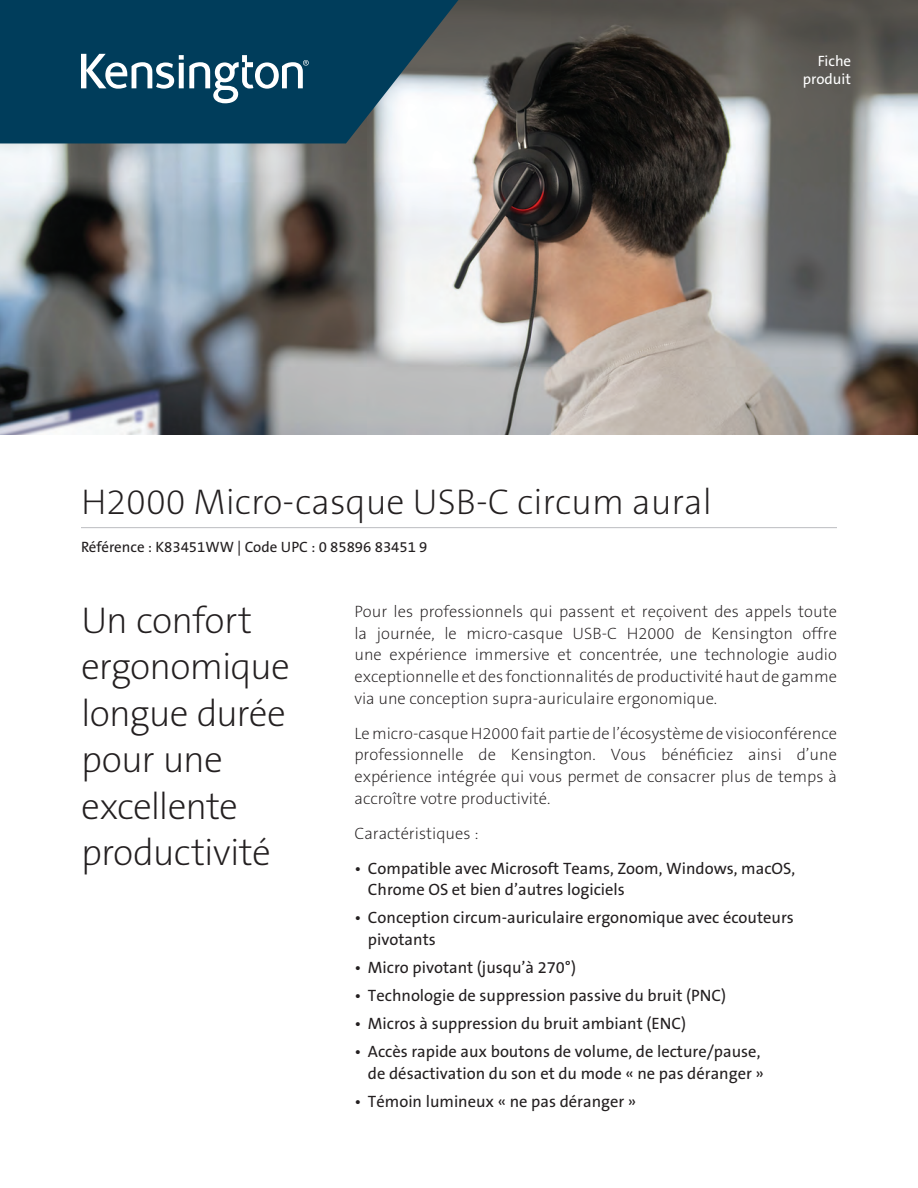
<style>
.page{position:relative;width:918px;height:1188px;background:#fff}
.page>*{position:absolute;margin:0;border:0;box-sizing:border-box;transform-origin:0 0}
.Product_Headline{font:37.5px/46.5px "The Sans KENSINGTON2 XL";letter-spacing:-.02em;color:#231f20}
.Product_Name{font:36px "The Sans KENSINGTON2 XL";color:#231f20}
.Body{font:16.5px/21.6px "The Sans KENSINGTON2 XL";color:#231f20;text-align:justify}
.Feature_Bullets{font:16.5px/21.6px "The Sans KENSINGTON5 Rg";color:#231f20}
.Part_No__UPC{font:15px "The Sans KENSINGTON5 Rg";color:#231f20}
.Filetype_Header{font:15px "The Sans KENSINGTON5 Rg";color:#fff}
</style>
<div class="page">
<img style="left:0;top:0;width:918px;height:434px">
<svg style="left:0;top:0;width:458px;height:143px;fill:#003d5b"></svg>
<svg style="left:81px;top:54px;width:228px;height:49px"></svg>
<hr style="left:81px;top:527px;width:756px;height:1px;background:#bcbdc0">
<p class="Filetype_Header" style="left:818px;top:53px;width:35px">Fiche</p>
<p class="Filetype_Header" style="left:803px;top:71px;width:50px">produit</p>
<h1 class="Product_Name" style="left:81px;top:482px;width:633px">H2000 Micro-casque USB-C circum aural</h1>
<h2 class="Part_No__UPC" style="left:81px;top:539px;width:348px">Référence : K83451WW | Code UPC : 0 85896 83451 9</h2>
<h3 class="Product_Headline" style="left:81px;top:598px;width:210px">Un confort ergonomique longue durée pour une excellente productivité</h3>
<p class="Body" style="left:354px;top:601px;width:484px">Pour les professionnels qui passent et reçoivent des appels toute la journée, le micro-casque USB-C H2000 de Kensington offre une expérience immersive et concentrée, une technologie audio exceptionnelle et des fonctionnalités de productivité haut de gamme via une conception supra-auriculaire ergonomique.</p>
<p class="Body" style="left:354px;top:723px;width:484px">Le micro-casque H2000 fait partie de l’écosystème de visioconférence professionnelle de Kensington. Vous bénéficiez ainsi d’une expérience intégrée qui vous permet de consacrer plus de temps à accroître votre productivité.</p>
<p class="Body" style="left:354px;top:823px;width:126px">Caractéristiques :</p>
<p class="Feature_Bullets" style="left:368px;top:858px;width:429px;text-indent:-14px">• Compatible avec Microsoft Teams, Zoom, Windows, macOS,<br>Chrome OS et bien d’autres logiciels</p>
<p class="Feature_Bullets" style="left:368px;top:908px;width:427px;text-indent:-14px">• Conception circum-auriculaire ergonomique avec écouteurs pivotants</p>
<p class="Feature_Bullets" style="left:354px;top:957px;width:223px">• Micro pivotant (jusqu’à 270°)</p>
<p class="Feature_Bullets" style="left:354px;top:985px;width:373px">• Technologie de suppression passive du bruit (PNC)</p>
<p class="Feature_Bullets" style="left:354px;top:1013px;width:333px">• Micros à suppression du bruit ambiant (ENC)</p>
<p class="Feature_Bullets" style="left:354px;top:1041px;width:411px;text-align:right">• Accès rapide aux boutons de volume, de lecture/pause, de désactivation du son et du mode « ne pas déranger »</p>
<p class="Feature_Bullets" style="left:354px;top:1091px;width:283px">• Témoin lumineux « ne pas déranger »</p>
</div>
